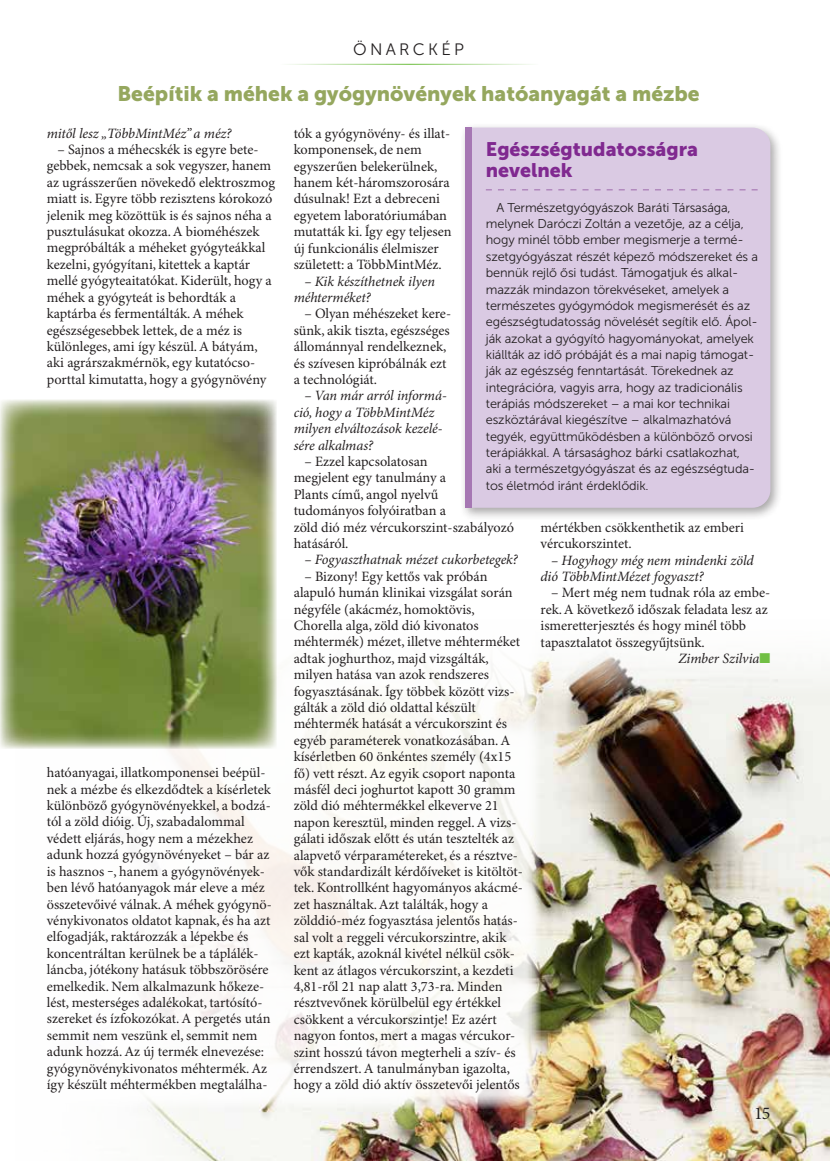
<style>
.page{position:relative;width:830px;height:1161px;background:#fff}
.page>*{position:absolute;margin:0;border:0;box-sizing:border-box;transform-origin:0 0}
.t1{font:21px "Museo Sans 900";color:#95a75e}
.t2{font:19.5px/21px "Museo Sans 900";color:#802990}
.t3{font:18px "Minion Pro";color:#231f20}
.t4{font:16.5px "Museo Sans 300";letter-spacing:.2em;color:#231f20}
.t5{font:14.25px/16.4px "Minion Pro";color:#231f20}
.t6{font:italic 14.25px/16.4px "Minion Pro";letter-spacing:-.01em;color:#231f20}
.t7{font:12.75px/16.4px "Museo Sans 300";letter-spacing:-.01em;color:#231f20}
.s1{color:#71bf44}
</style>
<div class="page">
<img style="left:147px;top:652px;width:682px;height:509px">
<div style="left:0;top:482px;width:540px;height:627px;background:#fff"></div>
<hr style="left:279px;top:64px;width:259px;height:1px;background:#71bf44">
<div style="left:459px;top:123px;width:323px;height:398px;background:#231f20;opacity:.4"></div>
<div style="left:472px;top:128px;width:298px;height:380px;background:#dacae3"></div>
<div style="left:465px;top:128px;width:7px;height:380px;background:#a677b3"></div>
<svg style="left:485px;top:189px;width:272px;height:1px"></svg>
<img style="left:0;top:400px;width:276px;height:348px">
<p class="t4" style="left:353px;top:40px;width:112px">ÖNARCKÉP</p>
<h1 class="t1" style="left:117px;top:82px;width:583px">Beépítik a méhek a gyógynövények hatóanyagát a mézbe</h1>
<p class="t6" style="left:47px;top:125px;width:186px">mitől lesz „TöbbMintMéz” a méz?</p>
<p class="t5" style="left:47px;top:142px;width:230px;text-indent:11px">– Sajnos a méhecskék is egyre bete&shy;gebbek, nemcsak a sok vegyszer, hanem az ugrásszerűen növekedő elektroszmog miatt is. Egyre több rezisztens kórokozó jelenik meg közöttük is és sajnos néha a pusztulásukat okozza. A bioméhészek megpróbálták a méheket gyógyteákkal kezelni, gyógyítani, kitettek a kaptár mellé gyógyteaitatókat. Kiderült, hogy a méhek a gyógyteát is behordták a kaptárba és fermentálták. A méhek egészségesebbek lettek, de a méz is különleges, ami így készül. A bátyám, aki agrárszakmérnök, egy kutatócso&shy;porttal kimutatta, hogy a gyógynövény</p>
<p class="t5" style="left:47px;top:765px;width:226px">hatóanyagai, illatkomponensei beépül&shy;nek a mézbe és elkezdődtek a kísérletek különböző gyógynövényekkel, a bodzá&shy;tól a zöld dióig. Új, szabadalommal védett eljárás, hogy nem a mézekhez adunk hozzá gyógynövényeket – bár az is hasznos ‒, hanem a gyógynövények&shy;ben lévő hatóanyagok már eleve a méz összetevőivé válnak. A méhek gyógynö&shy;vénykivonatos oldatot kapnak, és ha azt elfogadják, raktározzák a lépekbe és koncentráltan kerülnek be a táplálék&shy;láncba, jótékony hatásuk többszörösére emelkedik. Nem alkalmazunk hőkeze&shy;lést, mesterséges adalékokat, tartósító&shy;szereket és ízfokozókat. A pergetés után semmit nem veszünk el, semmit nem adunk hozzá. Az új termék elnevezése: gyógynövénykivonatos méhtermék. Az így készült méhtermékben megtalálha-</p>
<p class="t5" style="left:293px;top:126px;width:159px">tók a gyógynövény- és illat&shy;komponensek, de nem egyszerűen belekerülnek, hanem két-háromszorosára dúsulnak! Ezt a debreceni egyetem laboratóriumában mutatták ki. Így egy teljesen új funkcionális élelmiszer született: a TöbbMintMéz.</p>
<p class="t6" style="left:293px;top:273px;width:143px;text-indent:11px">– Kik készíthetnek ilyen méhterméket?</p>
<p class="t5" style="left:293px;top:306px;width:159px;text-indent:11px">– Olyan méhészeket kere&shy;sünk, akik tiszta, egészséges állománnyal rendelkeznek, és szívesen kipróbálnák ezt a technológiát.</p>
<p class="t6" style="left:293px;top:388px;width:154px;text-indent:11px">– Van már arról informá&shy;ció, hogy a TöbbMintMéz milyen elváltozások kezelé&shy;sére alkalmas?</p>
<p class="t5" style="left:293px;top:454px;width:222px;text-indent:11px">– Ezzel kapcsolatosan<br>megjelent egy tanulmány a<br>Plants című, angol nyelvű<br>tudományos folyóiratban a<br>zöld dió méz vércukorszint-szabályozó hatásáról.</p>
<p class="t6" style="left:304px;top:552px;width:215px">– Fogyaszthatnak mézet cukorbetegek?</p>
<p class="t5" style="left:293px;top:569px;width:231px;text-indent:11px">– Bizony! Egy kettős vak próbán alapuló humán klinikai vizsgálat során négyféle (akácméz, homoktövis, Chorella alga, zöld dió kivonatos méhtermék) mézet, illetve méhterméket adtak joghurthoz, majd vizsgálták, milyen hatása van azok rendszeres fogyasztásának. Így többek között vizs&shy;gálták a zöld dió oldattal készült méhtermék hatását a vércukorszint és egyéb paraméterek vonatkozásában. A kísérletben 60 önkéntes személy (4x15 fő) vett részt. Az egyik csoport naponta másfél deci joghurtot kapott 30 gramm zöld dió méhtermékkel elkeverve 21 napon keresztül, minden reggel. A vizs&shy;gálati időszak előtt és után tesztelték az alapvető vérparamétereket, és a résztve&shy;vők standardizált kérdőíveket is kitöltöt&shy;tek. Kontrollként hagyományos akácmé&shy;zet használtak. Azt találták, hogy a zölddió-méz fogyasztása jelentős hatás&shy;sal volt a reggeli vércukorszintre, akik ezt kapták, azoknál kivétel nélkül csök&shy;kent az átlagos vércukorszint, a kezdeti 4,81-ről 21 nap alatt 3,73-ra. Minden résztvevőnek körülbelül egy értékkel csökkent a vércukorszintje! Ez azért nagyon fontos, mert a magas vércukor&shy;szint hosszú távon megterheli a szív- és érrendszert. A tanulmányban igazolta, hogy a zöld dió aktív összetevői jelentős</p>
<h2 class="t2" style="left:485px;top:139px;width:214px">Egészségtudatosságra nevelnek</h2>
<p class="t7" style="left:485px;top:199px;width:273px;text-indent:11px">A Természetgyógyászok Baráti Társasága, melynek Daróczi Zoltán a vezetője, az a célja, hogy minél több ember megismerje a termé&shy;szetgyógyászat részét képező módszereket és a bennük rejlő ősi tudást. Támogatjuk és alkal&shy;mazzák mindazon törekvéseket, amelyek a természetes gyógymódok megismerését és az egészségtudatosság növelését segítik elő. Ápol&shy;ják azokat a gyógyító hagyományokat, amelyek kiállták az idő próbáját és a mai napig támogat&shy;ják az egészség fenntartását. Törekednek az integrációra, vagyis arra, hogy az tradicionális terápiás módszereket – a mai kor technikai eszköztárával kiegészítve – alkalmazhatóvá tegyék, együttműködésben a különböző orvosi terápiákkal. A társasághoz bárki csatlakozhat, aki a természetgyógyászat és az egészségtuda&shy;tos életmód iránt érdeklődik.</p>
<p class="t5" style="left:540px;top:520px;width:205px">mértékben csökkenthetik az emberi vércukorszintet.</p>
<p class="t6" style="left:540px;top:552px;width:215px;text-indent:11px">– Hogyhogy még nem mindenki zöld dió TöbbMintMézet fogyaszt?</p>
<p class="t5" style="left:551px;top:585px;width:220px">– Mert még nem tudnak róla az embe-</p>
<p class="t5" style="left:540px;top:602px;width:228px">rek. A következő időszak feladata lesz az</p>
<p class="t5" style="left:540px;top:618px;width:207px">ismeretterjesztés és hogy minél több</p>
<p class="t5" style="left:540px;top:634px;width:166px">tapasztalatot összegyűjtsünk.</p>
<p class="t6" style="left:678px;top:651px;width:93px">Zimber Szilvia<span class="s1">■</span></p>
<p class="t3" style="left:753px;top:1102px;width:18px">15</p>
</div>
